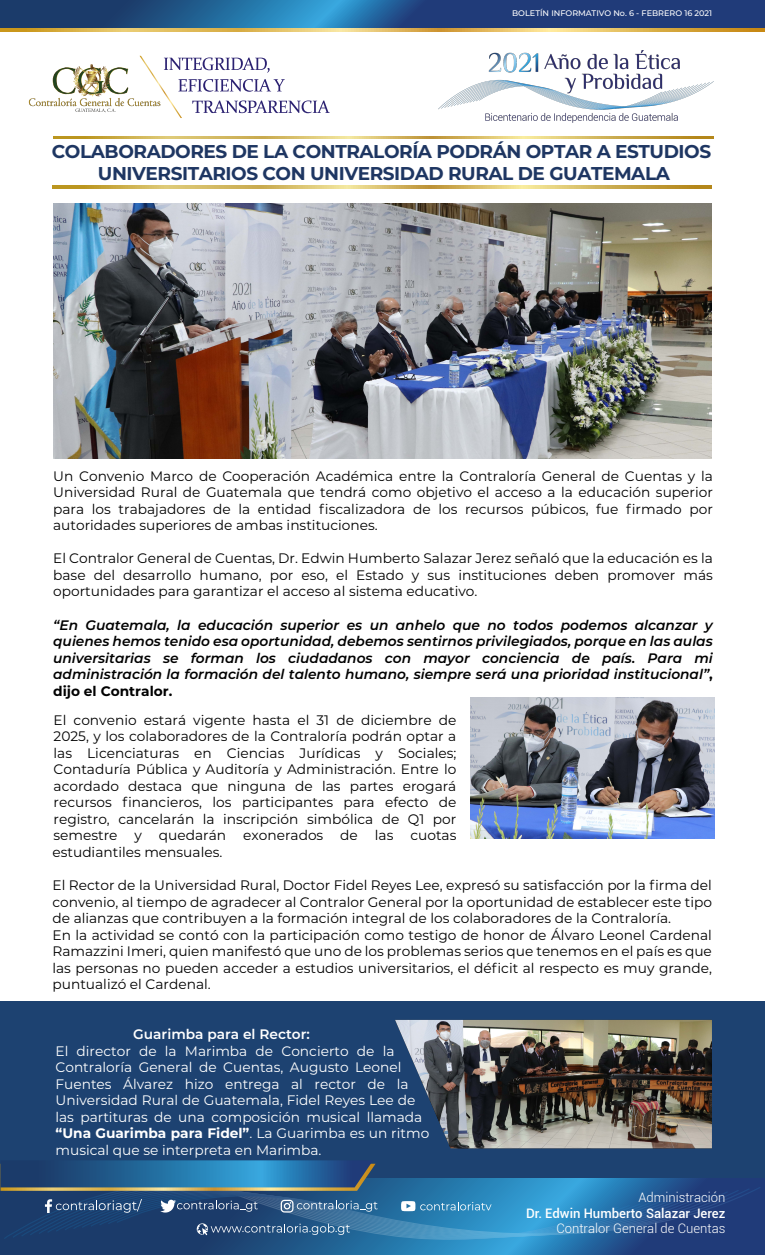
<style>
.page{position:relative;width:765px;height:1255px;background:#fff}
.page>*{position:absolute;margin:0;border:0;box-sizing:border-box;transform-origin:0 0}
.t1{font:700 18.5px/22.2px "Montserrat";letter-spacing:-.025em;color:#1e3662;text-align:center}
.t2{font:13.75px/16.5px "Montserrat";color:#000101;text-align:justify}
.t3{font:italic 600 13.75px/16.5px "Montserrat";color:#000101;text-align:justify}
.t4{font:13.75px/16.5px "Montserrat";color:#fff}
.t5{font:600 13.75px "Montserrat";color:#fff}
.t6{font:300 13.12px "Roboto";color:#fff}
.t7{font:500 13.12px "Roboto";color:#fff}
.t8{font:500 8.12px "Montserrat";color:#fff}
.s1{font-weight:700;font-style:normal}
.s2{font-weight:700}
</style>
<div class="page">
<img style="left:54px;top:203px;width:658px;height:256px">
<svg style="left:0;top:27px;width:765px;height:4px;background:#b09e64"></svg>
<svg style="left:0;top:0;width:765px;height:27px;background:#214f87"></svg>
<svg style="left:29px;top:56px;width:301px;height:62px"></svg>
<div style="left:0;top:1001px;width:765px;height:197px;background:#1d4271"></div>
<svg style="left:0;top:1178px;width:765px;height:76px;background:#21578c"></svg>
<svg style="left:1px;top:1160px;width:760px;height:79px"></svg>
<svg style="left:52px;top:186px;width:660px;height:2px"></svg>
<svg style="left:53px;top:136px;width:660px;height:3px;background:#d2b65c"></svg>
<img style="left:439px;top:51px;width:274px;height:71px">
<img style="left:395px;top:1019px;width:317px;height:129px">
<img style="left:471px;top:698px;width:243px;height:140px">
<p class="t8" style="left:512px;top:7px;width:202px">BOLETÍN INFORMATIVO No. 6 - FEBRERO 16 2021</p>
<h1 class="t1" style="left:52px;top:140px;width:661px">COLABORADORES DE LA CONTRALORÍA PODRÁN OPTAR A ESTUDIOS<br>UNIVERSITARIOS CON UNIVERSIDAD RURAL DE GUATEMALA</h1>
<p class="t2" style="left:53px;top:467px;width:661px">Un Convenio Marco de Cooperación Académica entre la Contraloría General de Cuentas y la Universidad Rural de Guatemala que tendrá como objetivo el acceso a la educación superior para los trabajadores de la entidad fiscalizadora de los recursos púbicos, fue firmado por autoridades superiores de ambas instituciones.</p>
<p class="t2" style="left:53px;top:550px;width:661px">El Contralor General de Cuentas, Dr. Edwin Humberto Salazar Jerez señaló que la educación es la base del desarrollo humano, por eso, el Estado y sus instituciones deben promover más oportunidades para garantizar el acceso al sistema educativo.</p>
<p class="t3" style="left:53px;top:615px;width:661px">“En Guatemala, la educación superior es un anhelo que no todos podemos alcanzar y quienes hemos tenido esa oportunidad, debemos sentirnos privilegiados, porque en las aulas universitarias se forman los ciudadanos con mayor conciencia de país. Para mi administración la formación del talento humano, siempre será una prioridad institucional”<span class="s1">, dijo el Contralor.</span></p>
<p class="t2" style="left:52px;top:711px;width:405px">El convenio estará vigente hasta el 31 de diciembre de 2025, y los colaboradores de la Contraloría podrán optar a las Licenciaturas en Ciencias Jurídicas y Sociales; Contaduría Pública y Auditoría y Administración. Entre lo acordado destaca que ninguna de las partes erogará recursos financieros, los participantes para efecto de registro, cancelarán la inscripción simbólica de Q1 por semestre y quedarán exonerados de las cuotas estudiantiles mensuales.</p>
<p class="t2" style="left:52px;top:876px;width:661px;text-align:left">El Rector de la Universidad Rural, Doctor Fidel Reyes Lee, expresó su satisfacción por la firma del convenio, al tiempo de agradecer al Contralor General por la oportunidad de establecer este tipo de alianzas que contribuyen a la formación integral de los colaboradores de la Contraloría.<br>En la actividad se contó con la participación como testigo de honor de Álvaro Leonel Cardenal Ramazzini Imeri, quien manifestó que uno de los problemas serios que tenemos en el país es que las personas no pueden acceder a estudios universitarios, el déficit al respecto es muy grande, puntualizó el Cardenal.</p>
<p class="t5" style="left:133px;top:1024px;width:178px">Guarimba para el Rector:</p>
<p class="t4" style="left:55px;top:1041px;width:375px">El director de la Marimba de Concierto de la Contraloría General de Cuentas, Augusto Leonel Fuentes Álvarez hizo entrega al rector de la Universidad Rural de Guatemala, Fidel Reyes Lee de las partituras de una composición musical llamada <span class="s2">“Una Guarimba para Fidel”</span>. La Guarimba es un ritmo musical que se interpreta en Marimba.</p>
<p class="t6" style="left:638px;top:1187px;width:88px">Administración</p>
<p class="t7" style="left:526px;top:1203px;width:201px">D . Edwin Humberto Salazar Jerez</p>
<p class="t6" style="left:556px;top:1219px;width:171px">Contralor General de Cuentas</p>
<p class="t7" style="left:535px;top:1203px;width:6px">r</p>
</div>
